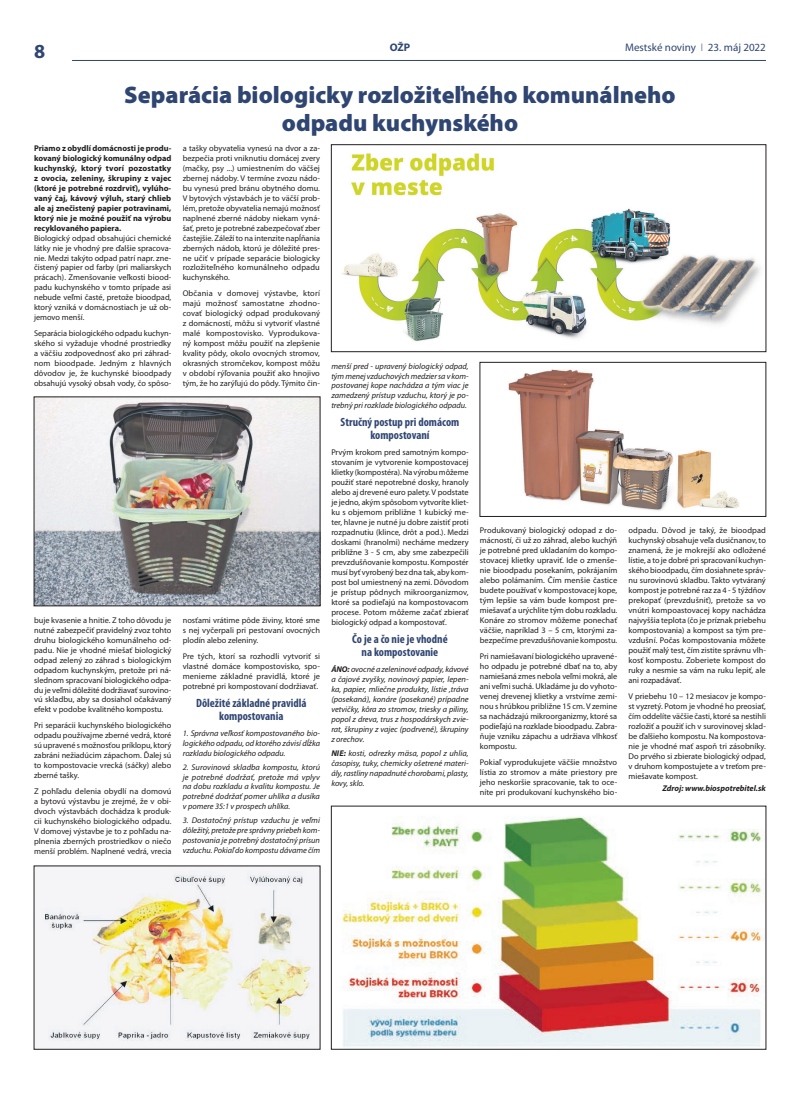
<style>
.page{position:relative;width:800px;height:1106px;background:#fff}
.page>*{position:absolute;margin:0;border:0;box-sizing:border-box;transform-origin:0 0}
.t1{font:900 24px/28px "Myriad Pro";color:#2f4572;text-align:center}
.t2{font:700 20px "Myriad Pro";color:#2f4572}
.t3{font:700 condensed 12px/13px "Myriad Pro";color:#2f4572;text-align:center}
.t4{font:11px "Myriad Pro";color:#2f4572}
.t5{font:700 11px "Myriad Pro";color:#2f4572}
.t6{font:8.3px/10px "Myriad Pro";color:#231f20;text-align:justify}
.t7{font:italic 8.3px/10px "Myriad Pro";color:#231f20;text-align:justify}
.t8{font:700 8.3px/10px "Myriad Pro";color:#231f20;text-align:justify}
.t9{font:italic 700 8.3px "Myriad Pro";color:#231f20}
.s1{font-weight:300}
.s2{font-weight:700}
</style>
<div class="page">
<hr style="left:72px;top:60px;width:693px;height:1px;background:#2f4572">
<img style="left:342px;top:817px;width:421px;height:230px">
<img style="left:36px;top:399px;width:282px;height:205px">
<img style="left:342px;top:153px;width:419px;height:189px">
<div style="left:331px;top:145px;width:434px;height:207px;border:1px solid #231f20"></div>
<img style="left:36px;top:867px;width:282px;height:180px">
<img style="left:508px;top:369px;width:231px;height:142px">
<div style="left:479px;top:362px;width:286px;height:154px;border:1px solid #231f20"></div>
<h2 class="t2" style="left:34px;top:38px;width:13px">8</h2>
<h3 class="t5" style="left:389px;top:40px;width:22px">OŽP</h3>
<h3 class="t4" style="left:625px;top:40px;width:142px">Mestské noviny <span class="s1">I</span> 23. máj 2022</h3>
<h1 class="t1" style="left:124px;top:80px;width:552px">Separácia biologicky rozložiteľného komunálneho odpadu kuchynského</h1>
<p class="t6" style="left:183px;top:143px;width:139px">a tašky obyvatelia vynesú na dvor a za&shy;bezpečia proti vniknutiu domácej zvery (mačky, psy ...) umiestnením do väčšej zbernej nádoby. V termíne zvozu nádo&shy;bu vynesú pred bránu obytného domu.<br>V bytových výstavbách je to väčší prob&shy;lém, pretože obyvatelia nemajú možnosť naplnené zberné nádoby niekam vyná&shy;šať, preto je potrebné zabezpečovať zber častejšie. Záleží to na intenzite napĺňania zberných nádob, ktorú je dôležité pres&shy;ne učiť v prípade separácie biologicky rozložiteľného komunálneho odpadu kuchynského.</p>
<p class="t6" style="left:183px;top:288px;width:139px">Občania v domovej výstavbe, ktorí majú možnosť samostatne zhodno&shy;covať biologický odpad produkovaný z domácností, môžu si vytvoriť vlastné malé kompostovisko. Vyprodukova&shy;ný kompost môžu použiť na zlepšenie kvality pôdy, okolo ovocných stromov, okrasných stromčekov, kompost môžu v období rýľovania použiť ako hnojivo tým, že ho zarýľujú do pôdy. Týmito čin-</p>
<p class="t8" style="left:34px;top:143px;width:139px">Priamo z obydlí domácnosti je produ&shy;kovaný biologický komunálny odpad kuchynský, ktorý tvorí pozostatky z ovocia, zeleniny, škrupiny z vajec (ktoré je potrebné rozdrviť), vylúho&shy;vaný čaj, kávový výluh, starý chlieb ale aj znečistený papier potravinami, ktorý nie je možné použiť na výrobu recyklovaného papiera.</p>
<p class="t6" style="left:34px;top:233px;width:139px">Biologický odpad obsahujúci chemické látky nie je vhodný pre ďalšie spracova&shy;nie. Medzi takýto odpad patrí napr. zne&shy;čistený papier od farby (pri maliarskych prácach). Zmenšovanie veľkosti biood&shy;padu kuchynského v tomto prípade asi nebude veľmi časté, pretože bioodpad, ktorý vzniká v domácnostiach je už ob&shy;jemovo menší.</p>
<p class="t6" style="left:34px;top:328px;width:139px">Separácia biologického odpadu kuchyn&shy;ského si vyžaduje vhodné prostriedky a väčšiu zodpovednosť ako pri záhrad&shy;nom bioodpade. Jedným z hlavných dôvodov je, že kuchynské bioodpady obsahujú vysoký obsah vody, čo spôso-</p>
<p class="t7" style="left:331px;top:360px;width:139px">menší pred - upravený biologický odpad, tým menej vzduchových medzier sa v kom&shy;postovanej kope nachádza a tým viac je zamedzený prístup vzduchu, ktorý je po&shy;trebný pri rozklade biologického odpadu.</p>
<h3 class="t3" style="left:340px;top:415px;width:120px">Stručný postup pri domácom kompostovaní</h3>
<p class="t6" style="left:331px;top:447px;width:139px">Prvým krokom pred samotným kompo&shy;stovaním je vytvorenie kompostovacej klietky (kompostéra). Na výrobu môžeme použiť staré nepotrebné dosky, hranoly alebo aj drevené euro palety. V podstate je jedno, akým spôsobom vytvoríte kliet&shy;ku s objemom približne 1 kubický me&shy;ter, hlavne je nutné ju dobre zaistiť proti rozpadnutiu (klince, drôt a pod.). Medzi doskami (hranolmi) necháme medzery približne 3 - 5 cm, aby sme zabezpečili prevzdušňovanie kompostu. Kompostér musí byť vyrobený bez dna tak, aby kom&shy;post bol umiestnený na zemi. Dôvodom je prístup pôdnych mikroorganizmov, ktoré sa podieľajú na kompostovacom procese. Potom môžeme začať zbierať biologický odpad a kompostovať.</p>
<h3 class="t3" style="left:352px;top:632px;width:97px">Čo je a čo nie je vhodné na kompostovanie</h3>
<p class="t7" style="left:331px;top:664px;width:139px"><span class="s2">ÁNO:</span> ovocné a zeleninové odpady, kávové a čajové zvyšky, novinový papier, lepen&shy;ka, papier, mliečne produkty, lístie ,tráva (posekaná), konáre (posekané) prípadne vetvičky, kôra zo stromov, triesky a piliny, popol z dreva, trus z hospodárskych zvie&shy;rat, škrupiny z vajec (podrvené), škrupiny z orechov.</p>
<p class="t7" style="left:331px;top:747px;width:139px"><span class="s2">NIE:</span> kosti, odrezky mäsa, popol z uhlia, časopisy, tuky, chemicky ošetrené materi&shy;ály, rastliny napadnuté chorobami, plasty, kovy, sklo.</p>
<p class="t6" style="left:480px;top:525px;width:139px">Produkovaný biologický odopad z do&shy;mácností, či už zo záhrad, alebo kuchýň je potrebné pred ukladaním do kompo&shy;stovacej klietky upraviť. Ide o zmenše&shy;nie bioodpadu posekaním, pokrájaním alebo polámaním. Čím menšie častice budete používať v kompostovacej kope, tým lepšie sa vám bude kompost pre&shy;miešavať a urýchlite tým dobu rozkladu.<br>Konáre zo stromov môžeme ponechať väčšie, napríklad 3 – 5 cm, ktorými za&shy;bezpečíme prevzdušňovanie kompostu.</p>
<p class="t6" style="left:480px;top:651px;width:139px">Pri namiešavaní biologického upravené&shy;ho odpadu je potrebné dbať na to, aby namiešaná zmes nebola veľmi mokrá, ale ani veľmi suchá. Ukladáme ju do vyhoto&shy;venej drevenej klietky a vrstvíme zemi&shy;nou s hrúbkou približne 15 cm. V zemine sa nachádzajú mikroorganizmy, ktoré sa podieľajú na rozklade bioodpadu. Zabra&shy;ňuje vzniku zápachu a udržiava vlhkosť kompostu.</p>
<p class="t6" style="left:480px;top:756px;width:139px">Pokiaľ vyprodukujete väčšie množstvo lístia zo stromov a máte priestory pre jeho neskoršie spracovanie, tak to oce&shy;níte pri produkovaní kuchynského bio-</p>
<p class="t6" style="left:628px;top:525px;width:139px">odpadu. Dôvod je taký, že bioodpad kuchynský obsahuje veľa dusičnanov, to znamená, že je mokrejší ako odložené lístie, a to je dobré pri spracovaní kuchyn&shy;ského bioodpadu, čím dosiahnete správ&shy;nu surovinovú skladbu. Takto vytváraný kompost je potrebné raz za 4 - 5 týždňov prekopať (prevzdušniť), pretože sa vo vnútri kompoastovacej kopy nachádza najvyššia teplota (čo je príznak priebehu kompostovania) a kompost sa tým pre&shy;vzdušní. Počas kompostovania môžete použiť malý test, čím zistite správnu vlh&shy;kosť kompostu. Zoberiete kompost do ruky a nesmie sa vám na ruku lepiť, ale ani rozpadávať.</p>
<p class="t6" style="left:628px;top:691px;width:139px">V priebehu 10 – 12 mesiacov je kompo&shy;st vyzretý. Potom je vhodné ho preosiať, čím oddelíte väčšie časti, ktoré sa nestihli rozložiť a použiť ich v surovinovej sklad&shy;be ďalšieho kompostu. Na kompostova&shy;nie je vhodné mať aspoň tri zásobníky.<br>Do prvého si zbierate biologický odpad, v druhom kompostujete a v treťom pre&shy;miešavate kompost.</p>
<p class="t9" style="left:662px;top:782px;width:105px">Zdroj: www.biospotrebitel.sk</p>
<p class="t6" style="left:183px;top:615px;width:139px">nosťami vrátime pôde živiny, ktoré sme s nej vyčerpali pri pestovaní ovocných plodín alebo zeleniny.</p>
<p class="t6" style="left:183px;top:650px;width:139px">Pre tých, ktorí sa rozhodli vytvoriť si vlastné domáce kompostovisko, spo&shy;menieme základné pravidlá, ktoré je potrebné pri kompostovaní dodržiavať.</p>
<h3 class="t3" style="left:196px;top:696px;width:112px">Dôležité základné pravidlá kompostovania</h3>
<p class="t7" style="left:183px;top:727px;width:139px">1. Správna veľkosť kompostovaného bio&shy;logického odpadu, od ktorého závisí dĺžka rozkladu biologického odpadu.</p>
<p class="t7" style="left:183px;top:761px;width:139px">2. Surovinová skladba kompostu, ktorú je potrebné dodržať, pretože má vplyv na dobu rozkladu a kvalitu kompostu. Je potrebné dodržať pomer uhlíka a dusíka v pomere 35:1 v prospech uhlíka.</p>
<p class="t7" style="left:183px;top:815px;width:139px">3. Dostatočný prístup vzduchu je veľmi dôležitý, pretože pre správny priebeh kom&shy;postovania je potrebný dostatočný prísun vzduchu. Pokiaľ do kompostu dávame čím</p>
<p class="t6" style="left:34px;top:615px;width:139px">buje kvasenie a hnitie. Z toho dôvodu je nutné zabezpečiť pravidelný zvoz tohto druhu biologického komunálneho od&shy;padu. Nie je vhodné miešať biologický odpad zelený zo záhrad s biologickým odpadom kuchynským, pretože pri ná&shy;slednom spracovaní biologického odpa&shy;du je veľmi dôležité dodržiavať surovino&shy;vú skladbu, aby sa dosiahol očakávaný efekt v podobe kvalitného kompostu.</p>
<p class="t6" style="left:34px;top:720px;width:139px">Pri separácii kuchynského biologického odpadu používajme zberné vedrá, ktoré sú upravené s možnosťou príklopu, ktorý zabráni nežiadúcim zápachom. Ďalej sú to kompostovacie vrecká (sáčky) alebo zberné tašky.</p>
<p class="t6" style="left:34px;top:786px;width:139px">Z pohľadu delenia obydlí na domovú a bytovú výstavbu je zrejmé, že v obi&shy;dvoch výstavbách dochádza k produk&shy;cii kuchynského biologického odpadu.<br>V domovej výstavbe je to z pohľadu na&shy;plnenia zberných prostriedkov o niečo menší problém. Naplnené vedrá, vrecia</p>
</div>
